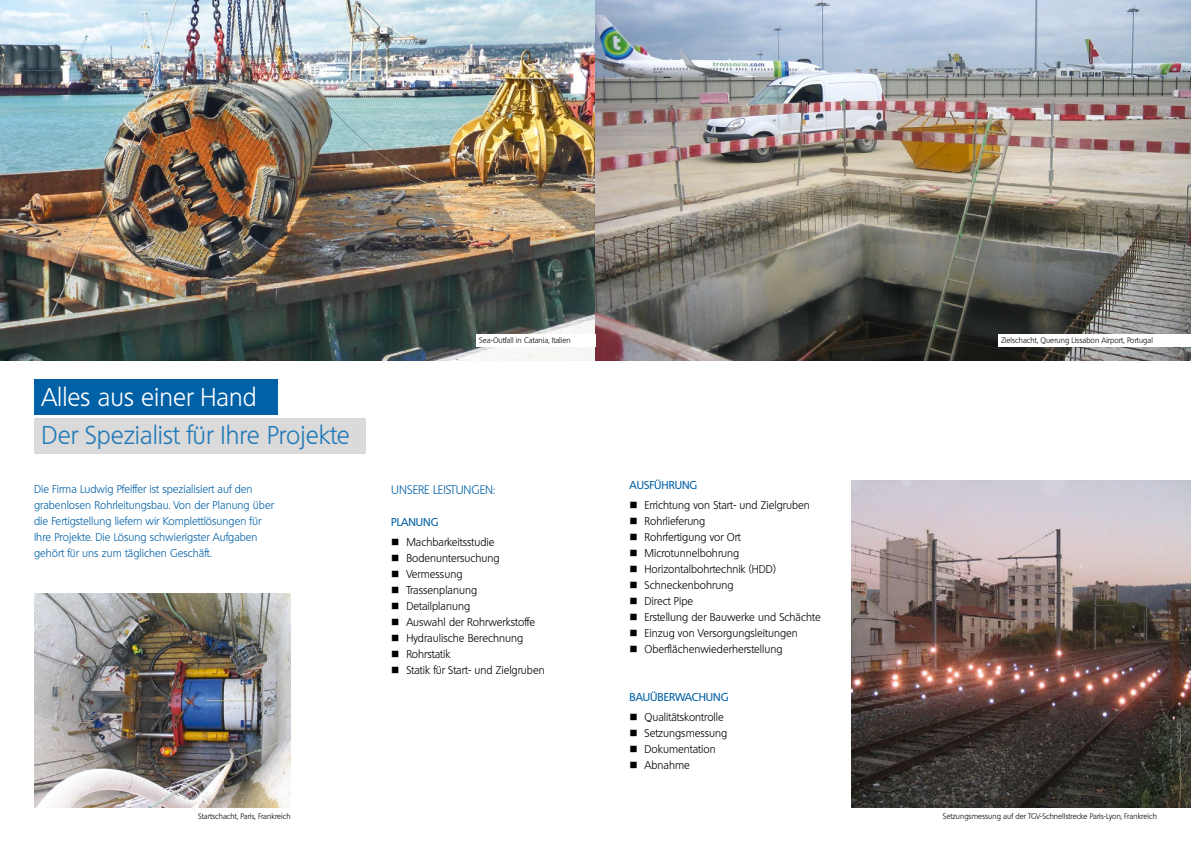
<style>
.page{position:relative;width:1191px;height:842px;background:#fff}
.page>*{position:absolute;margin:0;border:0;box-sizing:border-box;transform-origin:0 0}
.t1{font:300 25px "Quebec";color:#217ab9}
.t2{font:300 25px "Quebec";color:#fff}
.t3{font:300 12px "Quebec";color:#0061a7}
.t4{font:300 11px "Quebec";color:#000}
.t5{font:300 11px/16px "Quebec";color:#0061a7}
.t6{font:500 11px "Quebec";color:#0061a7}
.t7{font:300 7.7px "Quebec";color:#000}
</style>
<div class="page">
<img style="left:0;top:0;width:595px;height:360px">
<img style="left:595px;top:0;width:596px;height:360px">
<div style="left:34px;top:379px;width:244px;height:36px;background:#0061a7"></div>
<div style="left:34px;top:418px;width:331px;height:36px;background:#dadada"></div>
<img style="left:851px;top:480px;width:340px;height:328px">
<img style="left:34px;top:594px;width:257px;height:214px">
<div style="left:476px;top:334px;width:119px;height:13px;background:#fff"></div>
<div style="left:998px;top:334px;width:193px;height:13px;background:#fff"></div>
<h1 class="t2" style="left:42px;top:381px;width:217px">Alles aus einer Hand</h1>
<h1 class="t1" style="left:42px;top:419px;width:310px">Der Spezialist für Ihre Projekte</h1>
<p class="t5" style="left:34px;top:481px;width:241px">Die Firma Ludwig Pfeiffer ist spezialisiert auf den grabenlosen Rohrleitungsbau. Von der Planung über die Fertigstellung liefern wir Komplettlösungen für Ihre Projekte. Die Lösung schwierigster Aufgaben gehört für uns zum täglichen Geschäft.</p>
<p class="t7" style="left:479px;top:336px;width:93px">Sea-Outfall in Catania, Italien</p>
<p class="t7" style="left:1001px;top:336px;width:153px">Zielschacht, Querung Lissabon Airport, Portugal</p>
<p class="t3" style="left:391px;top:482px;width:105px">UNSERE LEISTUNGEN:</p>
<p class="t6" style="left:391px;top:515px;width:49px">PLANUNG</p>
<p class="t4" style="left:391px;top:535px;width:105px">■ Machbarkeitsstudie</p>
<p class="t4" style="left:391px;top:551px;width:110px">■ Bodenuntersuchung</p>
<p class="t4" style="left:391px;top:567px;width:73px">■ Vermessung</p>
<p class="t4" style="left:391px;top:583px;width:87px">■ Trassenplanung</p>
<p class="t4" style="left:391px;top:599px;width:80px">■ Detailplanung</p>
<p class="t4" style="left:391px;top:615px;width:145px">■ Auswahl der Rohrwerkstoffe</p>
<p class="t4" style="left:391px;top:631px;width:133px">■ Hydraulische Berechnung</p>
<p class="t4" style="left:391px;top:647px;width:61px">■ Rohrstatik</p>
<p class="t4" style="left:391px;top:663px;width:155px">■ Statik für Start- und Zielgruben</p>
<p class="t6" style="left:629px;top:478px;width:69px">AUSFÜHRUNG</p>
<p class="t4" style="left:629px;top:498px;width:182px">■ Errichtung von Start- und Zielgruben</p>
<p class="t4" style="left:629px;top:514px;width:77px">■ Rohrlieferung</p>
<p class="t4" style="left:629px;top:530px;width:113px">■ Rohrfertigung vor Ort</p>
<p class="t4" style="left:629px;top:546px;width:111px">■ Microtunnelbohrung</p>
<p class="t4" style="left:629px;top:562px;width:148px">■ Horizontalbohrtechnik (HDD)</p>
<p class="t4" style="left:629px;top:578px;width:105px">■ Schneckenbohrung</p>
<p class="t4" style="left:629px;top:594px;width:65px">■ Direct Pipe</p>
<p class="t4" style="left:629px;top:610px;width:193px">■ Erstellung der Bauwerke und Schächte</p>
<p class="t4" style="left:629px;top:626px;width:170px">■ Einzug von Versorgungsleitungen</p>
<p class="t4" style="left:629px;top:642px;width:155px">■ Oberflächenwiederherstellung</p>
<p class="t6" style="left:629px;top:690px;width:100px">BAUÜBERWACHUNG</p>
<p class="t4" style="left:629px;top:710px;width:96px">■ Qualitätskontrolle</p>
<p class="t4" style="left:629px;top:726px;width:99px">■ Setzungsmessung</p>
<p class="t4" style="left:629px;top:742px;width:88px">■ Dokumentation</p>
<p class="t4" style="left:629px;top:758px;width:62px">■ Abnahme</p>
<p class="t7" style="left:198px;top:812px;width:94px">Startschacht, Paris, Frankreich</p>
<p class="t7" style="left:942px;top:812px;width:216px">Setzungsmessung auf der TGV-Schnellstrecke Paris-Lyon, Frankreich</p>
</div>
